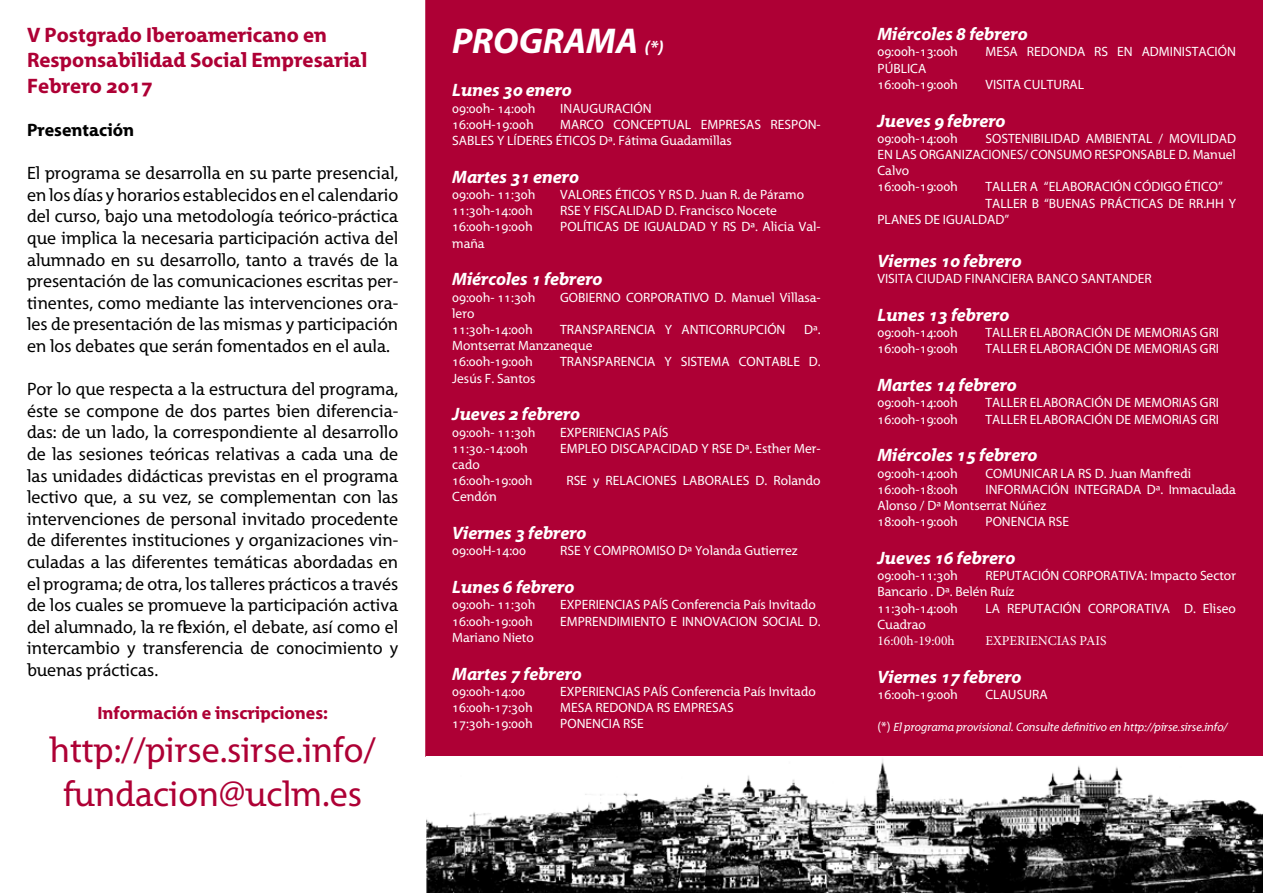
<style>
.page{position:relative;width:1263px;height:893px;background:#fff}
.page>*{position:absolute;margin:0;border:0;box-sizing:border-box;transform-origin:0 0}
.t1{font:36px/43.2px "Grandesign Neue Roman";color:#ae0035;text-align:center}
.t2{font:italic 700 36px "Grandesign Neue Roman";color:#fff}
.t3{font:700 21px/25.2px "Grandesign Neue Roman";color:#ae0035}
.t4{font:18px/21.6px "Grandesign Neue Roman";color:#000;text-align:justify}
.t5{font:italic 700 18px "Grandesign Neue Roman";color:#fff}
.t6{font:700 18px "Grandesign Neue Roman";color:#ae0035}
.t7{font:700 18px "Grandesign Neue Roman";color:#000}
.t8{font:13.5px/16.2px "Grandesign Neue Roman";color:#fff}
.t9{font:13.5px "Minion Pro";color:#fff}
.t10{font:italic 12px "Grandesign Neue Roman";color:#fff}
.s1{font-size:18px}
.s2{font-style:normal;font-size:13.5px}
</style>
<div class="page">
<div style="left:425px;top:0;width:838px;height:757px;background:#ae0035"></div>
<img style="left:427px;top:759px;width:836px;height:134px">
<h2 class="t3" style="left:27px;top:23px;width:342px">V Postgrado Iberoamericano en<br>Responsabilidad Social Empresarial<br>Febrero 2017</h2>
<h3 class="t7" style="left:27px;top:120px;width:109px">Presentación</h3>
<p class="t4" style="left:27px;top:162px;width:373px">El programa se desarrolla en su parte presencial, en los días y horarios establecidos en el calendario del curso, bajo una metodología teórico-práctica que implica la necesaria participación activa del alumnado en su desarrollo, tanto a través de la presentación de las comunicaciones escritas per&shy;tinentes, como mediante las intervenciones ora&shy;les de presentación de las mismas y participación en los debates que serán fomentados en el aula.</p>
<p class="t4" style="left:27px;top:378px;width:373px">Por lo que respecta a la estructura del programa, éste se compone de dos partes bien diferencia&shy;das: de un lado, la correspondiente al desarrollo de las sesiones teóricas relativas a cada una de las unidades didácticas previstas en el programa lectivo que, a su vez, se complementan con las intervenciones de personal invitado procedente de diferentes instituciones y organizaciones vin&shy;culadas a las diferentes temáticas abordadas en el programa; de otra, los talleres prácticos a través de los cuales se promueve la participación activa del alumnado, la reflexión, el debate, así como el intercambio y transferencia de conocimiento y buenas prácticas.</p>
<h3 class="t6" style="left:97px;top:703px;width:232px">Información e inscripciones:</h3>
<h1 class="t1" style="left:50px;top:729px;width:328px">http://pirse.sirse.info/ fundacion@uclm.es</h1>
<h1 class="t2" style="left:452px;top:21px;width:213px">PROGRAMA <span class="s1">(*)</span></h1>
<h3 class="t5" style="left:452px;top:80px;width:121px">Lunes 30 enero</h3>
<p class="t8" style="left:452px;top:100px;width:85px">09:00h- 14:00h</p>
<p class="t8" style="left:560px;top:100px;width:93px">INAUGURACIÓN</p>
<p class="t8" style="left:452px;top:116px;width:83px">16:00H-19:00h</p>
<p class="t8" style="left:452px;top:116px;width:370px;text-indent:108px">MARCO CONCEPTUAL EMPRESAS RESPON-<br>SABLES Y LÍDERES ÉTICOS Dª. Fátima Guadamillas</p>
<h3 class="t5" style="left:452px;top:167px;width:128px">Martes 31 enero</h3>
<p class="t8" style="left:452px;top:186px;width:85px">09:00h- 11:30h</p>
<p class="t8" style="left:560px;top:186px;width:245px">VALORES ÉTICOS Y RS D. Juan R. de Páramo</p>
<p class="t8" style="left:452px;top:203px;width:82px">11:30h-14:00h</p>
<p class="t8" style="left:560px;top:203px;width:218px">RSE Y FISCALIDAD D. Francisco Nocete</p>
<p class="t8" style="left:452px;top:219px;width:82px">16:00h-19:00h</p>
<p class="t8" style="left:560px;top:219px;width:262px">POLÍTICAS DE IGUALDAD Y RS Dª. Alicia Val-</p>
<p class="t8" style="left:452px;top:235px;width:34px">maña</p>
<h3 class="t5" style="left:452px;top:269px;width:152px">Miércoles 1 febrero</h3>
<p class="t8" style="left:452px;top:289px;width:85px">09:00h- 11:30h</p>
<p class="t8" style="left:560px;top:289px;width:262px">GOBIERNO CORPORATIVO D. Manuel Villasa-</p>
<p class="t8" style="left:452px;top:305px;width:82px">lero<br>11:30h-14:00h</p>
<p class="t8" style="left:560px;top:321px;width:227px">TRANSPARENCIA Y ANTICORRUPCIÓN</p>
<p class="t8" style="left:804px;top:321px;width:18px">Dª.</p>
<p class="t8" style="left:452px;top:338px;width:142px">Montserrat Manzaneque<br>16:00h-19:00h</p>
<p class="t8" style="left:560px;top:354px;width:262px">TRANSPARENCIA Y SISTEMA CONTABLE D.</p>
<p class="t8" style="left:452px;top:370px;width:85px">Jesús F. Santos</p>
<h3 class="t5" style="left:452px;top:404px;width:130px">Jueves 2 febrero</h3>
<p class="t8" style="left:452px;top:424px;width:85px">09:00h- 11:30h</p>
<p class="t8" style="left:560px;top:424px;width:110px">EXPERIENCIAS PAÍS</p>
<p class="t8" style="left:452px;top:440px;width:77px">11:30.-14:00h</p>
<p class="t8" style="left:560px;top:440px;width:262px">EMPLEO DISCAPACIDAD Y RSE Dª. Esther Mer-</p>
<p class="t8" style="left:452px;top:456px;width:82px">cado<br>16:00h-19:00h</p>
<p class="t8" style="left:566px;top:473px;width:256px">RSE y RELACIONES LABORALES D. Rolando</p>
<p class="t8" style="left:452px;top:489px;width:46px">Cendón</p>
<h3 class="t5" style="left:452px;top:523px;width:136px">Viernes 3 febrero</h3>
<p class="t8" style="left:452px;top:543px;width:75px">09:00H-14:00</p>
<p class="t8" style="left:560px;top:543px;width:239px">RSE Y COMPROMISO Dª Yolanda Gutierrez</p>
<h3 class="t5" style="left:452px;top:577px;width:124px">Lunes 6 febrero</h3>
<p class="t8" style="left:452px;top:597px;width:85px">09:00h- 11:30h</p>
<p class="t8" style="left:560px;top:597px;width:257px">EXPERIENCIAS PAÍS Conferencia País Invitado</p>
<p class="t8" style="left:452px;top:613px;width:82px">16:00h-19:00h</p>
<p class="t8" style="left:560px;top:613px;width:262px">EMPRENDIMIENTO E INNOVACION SOCIAL D.</p>
<p class="t8" style="left:452px;top:629px;width:83px">Mariano Nieto</p>
<h3 class="t5" style="left:452px;top:663px;width:131px">Martes 7 febrero</h3>
<p class="t8" style="left:452px;top:683px;width:74px">09:00h-14:00</p>
<p class="t8" style="left:560px;top:683px;width:257px">EXPERIENCIAS PAÍS Conferencia País Invitado</p>
<p class="t8" style="left:452px;top:699px;width:82px">16:00h-17:30h</p>
<p class="t8" style="left:560px;top:699px;width:175px">MESA REDONDA RS EMPRESAS</p>
<p class="t8" style="left:452px;top:716px;width:82px">17:30h-19:00h</p>
<p class="t8" style="left:560px;top:716px;width:85px">PONENCIA RSE</p>
<h3 class="t5" style="left:877px;top:24px;width:152px">Miércoles 8 febrero</h3>
<p class="t8" style="left:877px;top:44px;width:82px">09:00h-13:00h</p>
<p class="t8" style="left:985px;top:44px;width:252px">MESA REDONDA RS EN ADMINISTACIÓN</p>
<p class="t8" style="left:877px;top:60px;width:82px">PÚBLICA<br>16:00h-19:00h</p>
<p class="t8" style="left:985px;top:76px;width:100px">VISITA CULTURAL</p>
<h3 class="t5" style="left:877px;top:110px;width:130px">Jueves 9 febrero</h3>
<p class="t8" style="left:877px;top:130px;width:82px">09:00h-14:00h</p>
<p class="t8" style="left:877px;top:130px;width:360px;text-indent:108px">SOSTENIBILIDAD AMBIENTAL / MOVILIDAD<br>EN LAS ORGANIZACIONES/ CONSUMO RESPONSABLE D. Manuel<br>Calvo<br>16:00h-19:00h</p>
<p class="t8" style="left:985px;top:179px;width:239px">TALLER A “ELABORACIÓN CÓDIGO ÉTICO”</p>
<p class="t8" style="left:985px;top:195px;width:252px">TALLER B “BUENAS PRÁCTICAS DE RR.HH Y</p>
<p class="t8" style="left:877px;top:211px;width:133px">PLANES DE IGUALDAD”</p>
<h3 class="t5" style="left:877px;top:251px;width:146px">Viernes 10 febrero</h3>
<p class="t8" style="left:877px;top:271px;width:276px">VISITA CIUDAD FINANCIERA BANCO SANTANDER</p>
<h3 class="t5" style="left:877px;top:305px;width:134px">Lunes 13 febrero</h3>
<p class="t8" style="left:877px;top:325px;width:82px">09:00h-14:00h</p>
<p class="t8" style="left:985px;top:325px;width:235px">TALLER ELABORACIÓN DE MEMORIAS GRI</p>
<p class="t8" style="left:877px;top:341px;width:82px">16:00h-19:00h</p>
<p class="t8" style="left:985px;top:341px;width:235px">TALLER ELABORACIÓN DE MEMORIAS GRI</p>
<h3 class="t5" style="left:877px;top:375px;width:141px">Martes 14 febrero</h3>
<p class="t8" style="left:877px;top:395px;width:82px">09:00h-14:00h</p>
<p class="t8" style="left:985px;top:395px;width:235px">TALLER ELABORACIÓN DE MEMORIAS GRI</p>
<p class="t8" style="left:877px;top:411px;width:82px">16:00h-19:00h</p>
<p class="t8" style="left:985px;top:411px;width:235px">TALLER ELABORACIÓN DE MEMORIAS GRI</p>
<h3 class="t5" style="left:877px;top:445px;width:162px">Miércoles 15 febrero</h3>
<p class="t8" style="left:877px;top:465px;width:82px">09:00h-14:00h</p>
<p class="t8" style="left:985px;top:465px;width:207px">COMUNICAR LA RS D. Juan Manfredi</p>
<p class="t8" style="left:877px;top:481px;width:82px">16:00h-18:00h</p>
<p class="t8" style="left:877px;top:481px;width:360px;text-indent:108px">INFORMACIÓN INTEGRADA Dª. Inmaculada<br>Alonso / Dª Montserrat Núñez<br>18:00h-19:00h</p>
<p class="t8" style="left:985px;top:514px;width:85px">PONENCIA RSE</p>
<h3 class="t5" style="left:877px;top:548px;width:139px">Jueves 16 febrero</h3>
<p class="t8" style="left:877px;top:568px;width:82px">09:00h-11:30h</p>
<p class="t8" style="left:877px;top:568px;width:360px;text-indent:108px">REPUTACIÓN CORPORATIVA: Impacto Sector<br>Bancario . Dª. Belén Ruíz<br>11:30h-14:00h</p>
<p class="t8" style="left:985px;top:600px;width:252px">LA REPUTACIÓN CORPORATIVA D. Eliseo</p>
<p class="t8" style="left:877px;top:616px;width:50px">Cuadrao</p>
<p class="t9" style="left:877px;top:632px;width:79px">16:00h-19:00h</p>
<p class="t9" style="left:985px;top:632px;width:122px">EXPERIENCIAS PAIS</p>
<h3 class="t5" style="left:877px;top:666px;width:146px">Viernes 17 febrero</h3>
<p class="t8" style="left:877px;top:686px;width:82px">16:00h-19:00h</p>
<p class="t8" style="left:985px;top:686px;width:64px">CLAUSURA</p>
<p class="t10" style="left:877px;top:720px;width:352px"><span class="s2">(*)</span> El programa provisional. Consulte definitivo en http://pirse.sirse.info/</p>
</div>
